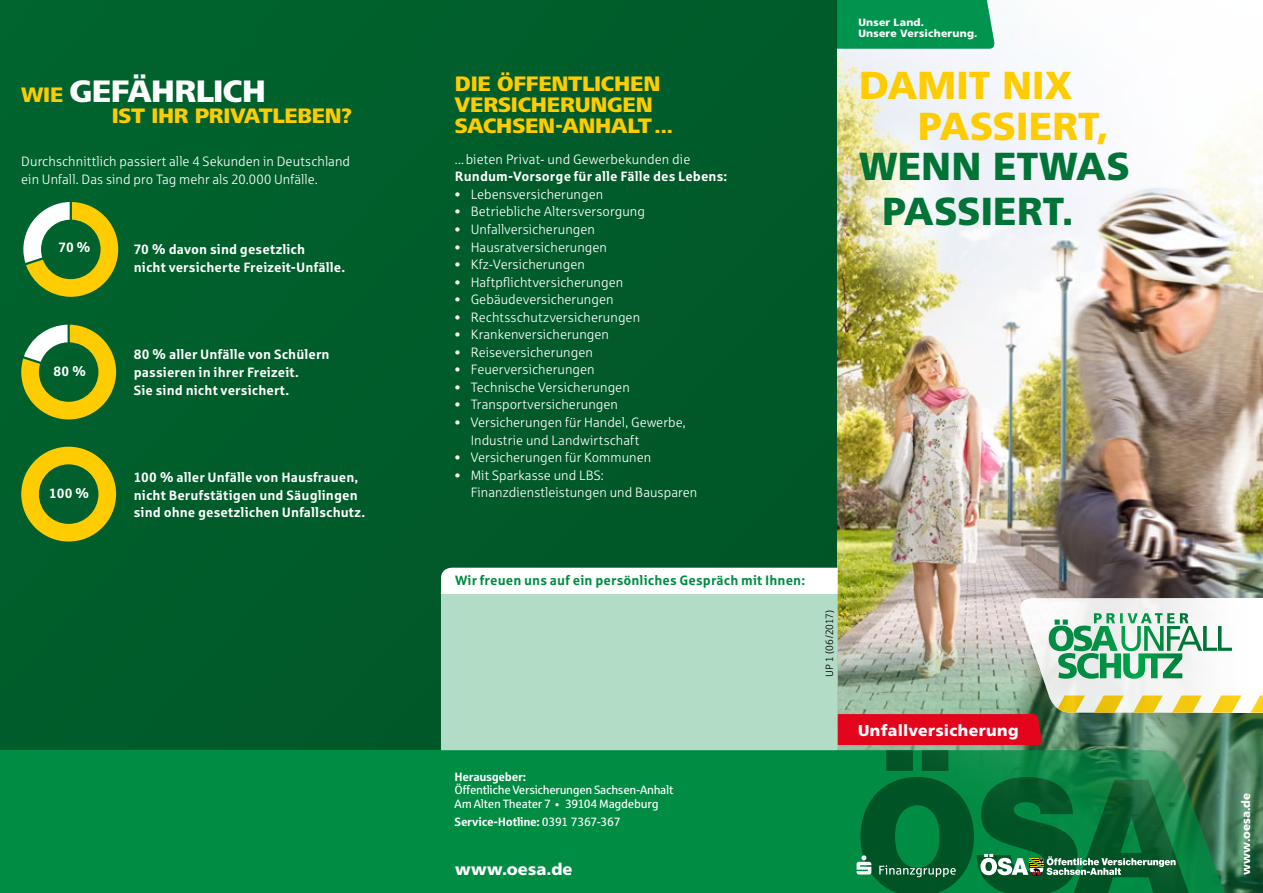
<style>
.page{position:relative;width:1263px;height:893px;background:#fff}
.page>*{position:absolute;margin:0;border:0;box-sizing:border-box;transform-origin:0 0}
.t1{font:900 39px/45px "Frutiger";color:#007336}
.t2{font:900 39px/40.5px "Frutiger";letter-spacing:-.005em;color:#fc0}
.t3{font:800 32.25px "Frutiger Next LT";letter-spacing:-.02em;color:#fff}
.t4{font:800 21.75px/21px "Frutiger Next LT";letter-spacing:-.01em;color:#fc0}
.t5{font:900 16.5px "Frutiger";letter-spacing:.005em;color:#fff}
.t6{font:900 15.75px "Frutiger";letter-spacing:.025em;color:#fff}
.t7{font:13.5px/17.5px "Sparkasse Lt";letter-spacing:.005em;color:#fff}
.t8{font:700 13.5px/17.5px "Sparkasse Rg";letter-spacing:.005em;color:#fff}
.t9{font:700 13.5px "Sparkasse Rg";letter-spacing:.005em;color:#008c43}
.t10{font:12px/13.5px "Sparkasse Rg";letter-spacing:-.02em;color:#fff}
.t11{font:700 12px "Sparkasse Rg";letter-spacing:-.025em;color:#fff}
.t12{font:900 11.85px "Frutiger";letter-spacing:.01em;color:#fff}
.t13{font:900 10.5px/11.6px "Frutiger";letter-spacing:.02em;color:#fff}
.t14{font:10.5px "Sparkasse Lt";letter-spacing:.01em;color:#000}
.s1{font-size:21.75px;color:#fc0}
.s2{font-size:12.75px}
.s3{font-size:9.75px}
.s4{font-weight:400}
</style>
<div class="page">
<div style="left:0;top:0;width:838px;height:762px;background:#005c2a"></div>
<img style="left:838px;top:49px;width:425px;height:549px">
<img style="left:1131px;top:500px;width:132px;height:98px">
<div style="left:0;top:750px;width:838px;height:143px;background:#008c43"></div>
<div style="left:441px;top:568px;width:397px;height:26px;background:#fff"></div>
<div style="left:441px;top:594px;width:397px;height:156px;background:#b3dcc6"></div>
<div style="left:838px;top:0;width:157px;height:49px;background:#00944f"></div>
<svg style="left:23px;top:202px;width:95px;height:95px"></svg>
<svg style="left:21px;top:325px;width:95px;height:94px"></svg>
<svg style="left:21px;top:447px;width:95px;height:94px"></svg>
<svg style="left:855px;top:114px;width:101px;height:184px"></svg>
<img style="left:838px;top:598px;width:425px;height:295px">
<h2 class="t3" style="left:21px;top:73px;width:246px"><span class="s1">WIE</span> GEFÄHRLICH</h2>
<h3 class="t4" style="left:112px;top:106px;width:242px">IST IHR PRIVATLEBEN?</h3>
<p class="t7" style="left:21px;top:153px;width:330px">Durchschnittlich passiert alle 4 Sekunden in Deutschland ein Unfall. Das sind pro Tag mehr als 20.000 Unfälle.</p>
<p class="t8" style="left:58px;top:238px;width:34px">70 %</p>
<p class="t8" style="left:54px;top:362px;width:34px">80 %</p>
<p class="t8" style="left:49px;top:484px;width:41px">100 %</p>
<p class="t8" style="left:134px;top:240px;width:213px">70 % davon sind gesetzlich<br>nicht versicherte Freizeit-Unfälle.</p>
<p class="t8" style="left:134px;top:345px;width:197px">80 % aller Unfälle von Schülern passieren in ihrer Freizeit.<br>Sie sind nicht versichert.</p>
<p class="t8" style="left:134px;top:468px;width:233px">100 % aller Unfälle von Hausfrauen, nicht Berufstätigen und Säuglingen sind ohne gesetzlichen Unfallschutz.</p>
<h3 class="t4" style="left:455px;top:73px;width:220px">DIE ÖFFENTLICHEN<br>VERSICHERUNGEN<br>SACHSEN-ANHALT...</h3>
<p class="t7" style="left:455px;top:150px;width:237px"><span class="s2">...</span> bieten Privat- und Gewerbekunden die</p>
<p class="t8" style="left:455px;top:167px;width:274px">Rundum-Vorsorge für alle Fälle des Lebens:</p>
<p class="t7" style="left:455px;top:185px;width:150px">• Lebensversicherungen</p>
<p class="t7" style="left:455px;top:203px;width:191px">• Betriebliche Altersversorgung</p>
<p class="t7" style="left:455px;top:220px;width:142px">• Unfallversicherungen</p>
<p class="t7" style="left:455px;top:238px;width:154px">• Hausratversicherungen</p>
<p class="t7" style="left:455px;top:255px;width:131px">• Kfz-Versicherungen</p>
<p class="t7" style="left:455px;top:273px;width:170px">• Haftpflichtversicherungen</p>
<p class="t7" style="left:455px;top:290px;width:160px">• Gebäudeversicherungen</p>
<p class="t7" style="left:455px;top:308px;width:187px">• Rechtsschutzversicherungen</p>
<p class="t7" style="left:455px;top:326px;width:156px">• Krankenversicherungen</p>
<p class="t7" style="left:455px;top:343px;width:139px">• Reiseversicherungen</p>
<p class="t7" style="left:455px;top:361px;width:141px">• Feuerversicherungen</p>
<p class="t7" style="left:455px;top:378px;width:176px">• Technische Versicherungen</p>
<p class="t7" style="left:455px;top:396px;width:165px">• Transportversicherungen</p>
<p class="t7" style="left:471px;top:413px;width:217px;text-indent:-16px">• Versicherungen für Handel, Gewerbe,<br>Industrie und Landwirtschaft</p>
<p class="t7" style="left:455px;top:448px;width:198px">• Versicherungen für Kommunen</p>
<p class="t7" style="left:471px;top:466px;width:228px;text-indent:-16px">• Mit Sparkasse und LBS:<br>Finanzdienstleistungen und Bausparen</p>
<p class="t13" style="left:858px;top:16px;width:121px">Unser Land.<br>Unsere Versicherung.</p>
<h1 class="t2" style="left:918px;top:65px;width:193px;text-indent:-59px">DAMIT NIX<br>PASSIERT,</h1>
<h1 class="t1" style="left:883px;top:143px;width:249px;text-indent:-24px">WENN ETWAS<br>PASSIERT.</h1>
<p class="t9" style="left:455px;top:572px;width:352px">Wir freuen uns auf ein persönliches Gespräch mit Ihnen:</p>
<p class="t14" style="left:823px;top:677px;width:69px;rotate:-90deg">UP 1 (06/2017)</p>
<p class="t11" style="left:455px;top:769px;width:73px">Herausgeber:</p>
<p class="t10" style="left:455px;top:783px;width:220px">Öffentliche Versicherungen Sachsen-Anhalt<br>Am Alten Theater 7 <span class="s3">•</span> 39104 Magdeburg</p>
<p class="t11" style="left:455px;top:814px;width:168px">Service-Hotline: <span class="s4">0391 7367-367</span></p>
<p class="t5" style="left:455px;top:859px;width:119px">www.oesa.de</p>
<p class="t6" style="left:858px;top:721px;width:162px">Unfallversicherung</p>
<p class="t12" style="left:1239px;top:875px;width:84px;rotate:-90deg">www.oesa.de</p>
</div>
